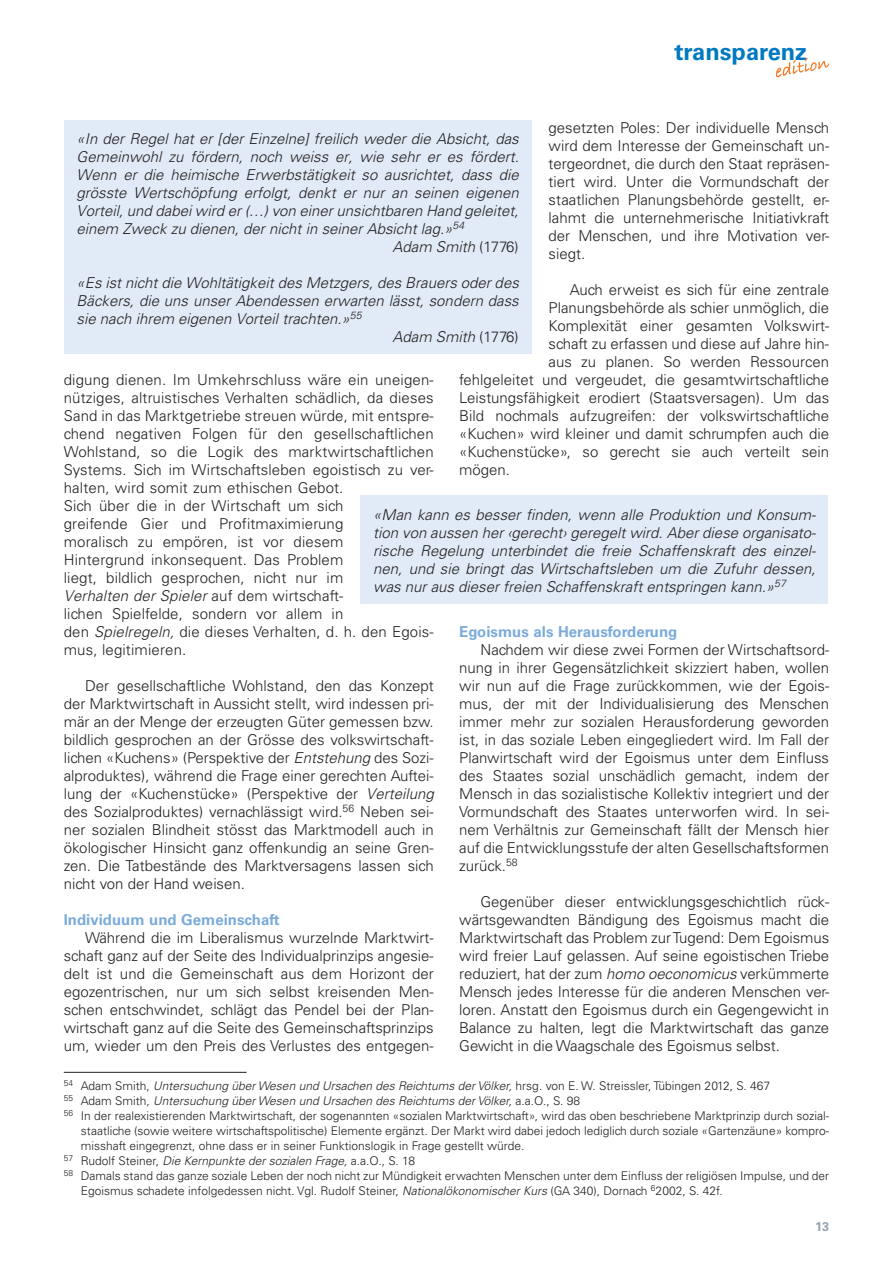
<style>
.page{position:relative;width:893px;height:1263px;background:#fff}
.page>*{position:absolute;margin:0;border:0;box-sizing:border-box;transform-origin:0 0}
.t1{font:700 23.55px "Univers";color:#0079c2}
.t2{font:300 15px/18px "Univers";color:#231f20;text-align:justify}
.t3{font:italic 300 15px/18px "Univers";color:#231f20;text-align:justify}
.t4{font:700 15px "Univers";color:#7aabdb}
.t5{font:700 12.75px "Univers";color:#95a4ad}
.t6{font:300 12px "Univers";color:#231f20}
.t7{font:italic 300 12px "Univers";color:#231f20}
.s1{font-style:normal}
.s2{font-style:italic}
</style>
<div class="page">
<svg style="left:776px;top:58px;width:53px;height:19px"></svg>
<hr style="left:64px;top:1072px;width:183px;height:1px;background:#231f20">
<div style="left:64px;top:120px;width:467px;height:234px;background:#e1ebf7"></div>
<div style="left:360px;top:496px;width:468px;height:108px;background:#e1ebf7"></div>
<h1 class="t1" style="left:674px;top:38px;width:134px">transparenz</h1>
<p class="t2" style="left:549px;top:118px;width:282px">gesetzten Poles: Der individuelle Mensch wird dem Interesse der Gemeinschaft un&shy;tergeordnet, die durch den Staat repräsen&shy;tiert wird. Unter die Vormundschaft der staatlichen Planungsbehörde gestellt, er&shy;lahmt die unternehmerische Initiativkraft der Menschen, und ihre Motivation ver&shy;siegt.</p>
<p class="t2" style="left:570px;top:280px;width:261px">Auch erweist es sich für eine zentrale</p>
<p class="t2" style="left:549px;top:298px;width:282px">Planungsbehörde als schier unmöglich, die</p>
<p class="t2" style="left:549px;top:316px;width:282px">Komplexität einer gesamten Volkswirt-</p>
<p class="t2" style="left:549px;top:334px;width:282px">schaft zu erfassen und diese auf Jahre hin-</p>
<p class="t2" style="left:549px;top:352px;width:282px">aus zu planen. So werden Ressourcen</p>
<p class="t2" style="left:459px;top:370px;width:371px">fehlgeleitet und vergeudet, die gesamtwirtschaftliche</p>
<p class="t2" style="left:459px;top:388px;width:371px">Leistungsfähigkeit erodiert (Staatsversagen). Um das</p>
<p class="t2" style="left:459px;top:406px;width:371px">Bild nochmals aufzugreifen: der volkswirtschaftliche</p>
<p class="t2" style="left:459px;top:424px;width:371px">«Kuchen» wird kleiner und damit schrumpfen auch die</p>
<p class="t2" style="left:459px;top:442px;width:371px">«Kuchenstücke», so gerecht sie auch verteilt sein</p>
<p class="t2" style="left:459px;top:460px;width:52px">mögen.</p>
<p class="t3" style="left:77px;top:129px;width:444px">«In der Regel hat er [der Einzelne] freilich weder die Absicht, das</p>
<p class="t3" style="left:77px;top:147px;width:444px">Gemeinwohl zu fördern, noch weiss er, wie sehr er es fördert.</p>
<p class="t3" style="left:77px;top:165px;width:444px">Wenn er die heimische Erwerbstätigkeit so ausrichtet, dass die</p>
<p class="t3" style="left:77px;top:183px;width:444px">grösste Wertschöpfung erfolgt, denkt er nur an seinen eigenen</p>
<p class="t3" style="left:77px;top:201px;width:444px">Vorteil, und dabei wird er (…) von einer unsichtbaren Hand geleitet,</p>
<p class="t3" style="left:77px;top:219px;width:389px">einem Zweck zu dienen, der nicht in seiner Absicht lag.»<sup>54</sup></p>
<p class="t3" style="left:393px;top:237px;width:128px">Adam Smith <span class="s1">(1776)</span></p>
<p class="t3" style="left:77px;top:273px;width:444px">«Es ist nicht die Wohltätigkeit des Metzgers, des Brauers oder des</p>
<p class="t3" style="left:77px;top:291px;width:444px">Bäckers, die uns unser Abendessen erwarten lässt, sondern dass</p>
<p class="t3" style="left:77px;top:309px;width:287px">sie nach ihrem eigenen Vorteil trachten.»<sup>55</sup></p>
<p class="t3" style="left:393px;top:327px;width:128px">Adam Smith <span class="s1">(1776)</span></p>
<p class="t2" style="left:64px;top:370px;width:371px;text-align:left">digung dienen. Im Umkehrschluss wäre ein uneigen&shy;nütziges, altruistisches Verhalten schädlich, da dieses Sand in das Marktgetriebe streuen würde, mit entspre&shy;chend negativen Folgen für den gesellschaftlichen Wohlstand, so die Logik des marktwirtschaftlichen Systems. Sich im Wirtschaftsleben egoistisch zu ver&shy;halten, wird somit zum ethischen Gebot.<br>Sich über die in der Wirtschaft um sich<br>greifende Gier und Profitmaximierung<br>moralisch zu empören, ist vor diesem<br>Hintergrund inkonsequent. Das Problem<br>liegt, bildlich gesprochen, nicht nur im<br><span class="s2">Verhalten der Spieler</span> auf dem wirtschaft-<br>lichen Spielfelde, sondern vor allem in<br>den <span class="s2">Spielregeln,</span> die dieses Verhalten, d. h. den Egois&shy;mus, legitimieren.</p>
<p class="t2" style="left:64px;top:676px;width:371px;text-indent:21px">Der gesellschaftliche Wohlstand, den das Konzept der Marktwirtschaft in Aussicht stellt, wird indessen pri&shy;mär an der Menge der erzeugten Güter gemessen bzw. bildlich gesprochen an der Grösse des volkswirtschaft&shy;lichen «Kuchens» (Perspektive der <span class="s2">Entstehung</span> des Sozi&shy;alproduktes), während die Frage einer gerechten Auftei&shy;lung der «Kuchenstücke» (Perspektive der <span class="s2">Verteilung </span>des Sozialproduktes) vernachlässigt wird.<sup>56</sup> Neben sei&shy;ner sozialen Blindheit stösst das Marktmodell auch in ökologischer Hinsicht ganz offenkundig an seine Gren&shy;zen. Die Tatbestände des Marktversagens lassen sich nicht von der Hand weisen.</p>
<p class="t4" style="left:64px;top:910px;width:218px">Individuum und Gemeinschaft</p>
<p class="t2" style="left:64px;top:928px;width:371px;text-indent:21px">Während die im Liberalismus wurzelnde Marktwirt&shy;schaft ganz auf der Seite des Individualprinzips angesie&shy;delt ist und die Gemeinschaft aus dem Horizont der egozentrischen, nur um sich selbst kreisenden Men&shy;schen entschwindet, schlägt das Pendel bei der Plan&shy;wirtschaft ganz auf die Seite des Gemeinschaftsprinzips um, wieder um den Preis des Verlustes des entgegen-</p>
<p class="t7" style="left:64px;top:1078px;width:708px"><sup>54</sup> <span class="s1">Adam Smith,</span> Untersuchung über Wesen und Ursachen des Reichtums der Völker, <span class="s1">hrsg. von E. W. Streissler, Tübingen 2012, S. 467</span></p>
<p class="t7" style="left:64px;top:1093px;width:518px"><sup>55</sup> <span class="s1">Adam Smith,</span> Untersuchung über Wesen und Ursachen des Reichtums der Völker, <span class="s1">a.a.O., S. 98</span></p>
<p class="t6" style="left:64px;top:1108px;width:767px"><sup>56</sup> In der realexistierenden Marktwirtschaft, der sogenannten «sozialen Marktwirtschaft», wird das oben beschriebene Marktprinzip durch sozial-</p>
<p class="t6" style="left:81px;top:1123px;width:750px">staatliche (sowie weitere wirtschaftspolitische) Elemente ergänzt. Der Markt wird dabei jedoch lediglich durch soziale «Gartenzäune» kompro-</p>
<p class="t6" style="left:81px;top:1138px;width:445px">misshaft eingegrenzt, ohne dass er in seiner Funktionslogik in Frage gestellt würde.</p>
<p class="t7" style="left:64px;top:1153px;width:353px"><sup>57</sup> <span class="s1">Rudolf Steiner,</span> Die Kernpunkte der sozialen Frage, <span class="s1">a.a.O., S. 18</span></p>
<p class="t6" style="left:64px;top:1168px;width:767px"><sup>58</sup> Damals stand das ganze soziale Leben der noch nicht zur Mündigkeit erwachten Menschen unter dem Einfluss der religiösen Impulse, und der</p>
<p class="t6" style="left:81px;top:1183px;width:644px">Egoismus schadete infolgedessen nicht. Vgl. Rudolf Steiner, <span class="s2">Nationalökonomischer Kurs</span> (GA 340), Dornach <sup>6</sup>2002, S. 42f.</p>
<p class="t3" style="left:373px;top:505px;width:444px">«Man kann es besser finden, wenn alle Produktion und Konsum&shy;tion von aussen her ‹gerecht› geregelt wird. Aber diese organisato&shy;rische Regelung unterbindet die freie Schaffenskraft des einzel&shy;nen, und sie bringt das Wirtschaftsleben um die Zufuhr dessen, was nur aus dieser freien Schaffenskraft entspringen kann.»<sup>57</sup></p>
<p class="t4" style="left:459px;top:622px;width:220px">Egoismus als Herausforderung</p>
<p class="t2" style="left:459px;top:640px;width:371px;text-indent:21px">Nachdem wir diese zwei Formen der Wirtschaftsord&shy;nung in ihrer Gegensätzlichkeit skizziert haben, wollen wir nun auf die Frage zurückkommen, wie der Egois&shy;mus, der mit der Individualisierung des Menschen immer mehr zur sozialen Herausforderung geworden ist, in das soziale Leben eingegliedert wird. Im Fall der Planwirtschaft wird der Egoismus unter dem Einfluss des Staates sozial unschädlich gemacht, indem der Mensch in das sozialistische Kollektiv integriert und der Vormundschaft des Staates unterworfen wird. In sei&shy;nem Verhältnis zur Gemeinschaft fällt der Mensch hier auf die Entwicklungsstufe der alten Gesellschaftsformen zurück.<sup>58</sup></p>
<p class="t2" style="left:459px;top:892px;width:371px;text-indent:21px">Gegenüber dieser entwicklungsgeschichtlich rück&shy;wärtsgewandten Bändigung des Egoismus macht die Marktwirtschaft das Problem zur Tugend: Dem Egoismus wird freier Lauf gelassen. Auf seine egoistischen Triebe reduziert, hat der zum <span class="s2">homo oeconomicus</span> verkümmerte Mensch jedes Interesse für die anderen Menschen ver&shy;loren. Anstatt den Egoismus durch ein Gegengewicht in Balance zu halten, legt die Marktwirtschaft das ganze Gewicht in die Waagschale des Egoismus selbst.</p>
<p class="t5" style="left:815px;top:1219px;width:16px">13</p>
</div>
